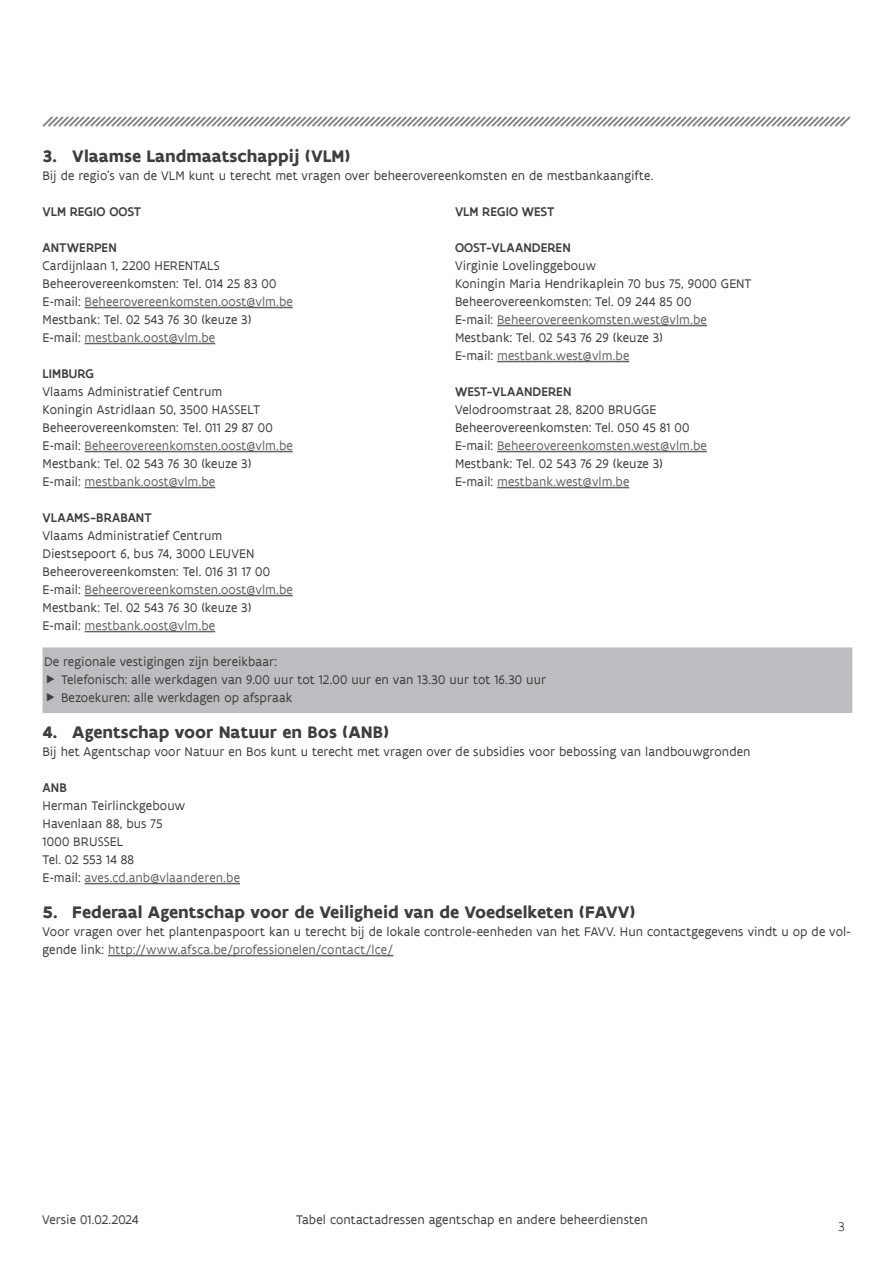
<style>
.page{position:relative;width:893px;height:1263px;background:#fff}
.page>*{position:absolute;margin:0;border:0;box-sizing:border-box;transform-origin:0 0}
.t1{font:700 18px "Flanders Art Sans";color:#3e3e3f}
.Bodytekst{font:13.5px/18px "Flanders Art Sans";letter-spacing:.005em;color:#3e3e3f}
.Bodytekst-2{font:13.5px "Flanders Art Sans";letter-spacing:.005em;color:#636366}
.Bodytekst-3{font:500 13.5px "Flanders Art Sans";letter-spacing:.01em;color:#3e3e3f}
.t2{font:300 13.5px "Flanders Art Sans";color:#231f20}
.s1{color:#3e3e3f}
.s2{color:#636366}
</style>
<div class="page">
<hr style="left:85px;top:307px;width:208px;height:1px;background:#636366">
<hr style="left:85px;top:343px;width:130px;height:1px;background:#636366">
<hr style="left:85px;top:451px;width:208px;height:1px;background:#636366">
<hr style="left:85px;top:487px;width:130px;height:1px;background:#636366">
<hr style="left:85px;top:595px;width:208px;height:1px;background:#636366">
<hr style="left:85px;top:631px;width:130px;height:1px;background:#636366">
<hr style="left:497px;top:325px;width:210px;height:1px;background:#636366">
<hr style="left:497px;top:361px;width:132px;height:1px;background:#636366">
<hr style="left:497px;top:451px;width:210px;height:1px;background:#636366">
<hr style="left:497px;top:487px;width:132px;height:1px;background:#636366">
<div style="left:43px;top:648px;width:809px;height:64px;background:#bcbdc0"></div>
<div style="left:43px;top:647px;width:809px;height:66px;border:2px solid #bcbdc0"></div>
<hr style="left:85px;top:883px;width:155px;height:1px;background:#636366">
<hr style="left:108px;top:955px;width:285px;height:1px;background:#636366">
<svg style="left:42px;top:116px;width:809px;height:11px"></svg>
<p class="t1" style="left:43px;top:145px;width:310px">3. Vlaamse Landmaatschappij (VLM)</p>
<p class="Bodytekst" style="left:43px;top:167px;width:612px">Bij de regio’s van de VLM kunt u terecht met vragen over beheerovereenkomsten en de mestbankaangifte.</p>
<p class="Bodytekst-3" style="left:43px;top:203px;width:100px">VLM REGIO OOST</p>
<p class="Bodytekst-3" style="left:43px;top:239px;width:76px">ANTWERPEN</p>
<p class="Bodytekst" style="left:43px;top:257px;width:179px">Cardijnlaan 1, 2200 HERENTALS</p>
<p class="Bodytekst" style="left:43px;top:275px;width:235px">Beheerovereenkomsten: Tel. 014 25 83 00</p>
<p class="Bodytekst-2" style="left:43px;top:293px;width:252px"><span class="s1">E-mail:</span> Beheerovereenkomsten.oost@vlm.be</p>
<p class="Bodytekst" style="left:43px;top:311px;width:210px">Mestbank: Tel. 02 543 76 30 (keuze 3)</p>
<p class="Bodytekst-2" style="left:43px;top:329px;width:174px"><span class="s1">E-mail:</span> mestbank.oost@vlm.be</p>
<p class="Bodytekst-3" style="left:43px;top:365px;width:53px">LIMBURG</p>
<p class="Bodytekst" style="left:43px;top:383px;width:181px">Vlaams Administratief Centrum</p>
<p class="Bodytekst" style="left:43px;top:401px;width:219px">Koningin Astridlaan 50, 3500 HASSELT</p>
<p class="Bodytekst" style="left:43px;top:419px;width:232px">Beheerovereenkomsten: Tel. 011 29 87 00</p>
<p class="Bodytekst-2" style="left:43px;top:437px;width:252px"><span class="s1">E-mail:</span> Beheerovereenkomsten.oost@vlm.be</p>
<p class="Bodytekst" style="left:43px;top:455px;width:210px">Mestbank: Tel. 02 543 76 30 (keuze 3)</p>
<p class="Bodytekst-2" style="left:43px;top:473px;width:174px"><span class="s1">E-mail:</span> mestbank.oost@vlm.be</p>
<p class="Bodytekst-3" style="left:43px;top:509px;width:111px">VLAAMS-BRABANT</p>
<p class="Bodytekst" style="left:43px;top:527px;width:181px">Vlaams Administratief Centrum</p>
<p class="Bodytekst" style="left:43px;top:545px;width:213px">Diestsepoort 6, bus 74, 3000 LEUVEN</p>
<p class="Bodytekst" style="left:43px;top:563px;width:229px">Beheerovereenkomsten: Tel. 016 31 17 00</p>
<p class="Bodytekst-2" style="left:43px;top:581px;width:252px"><span class="s1">E-mail:</span> Beheerovereenkomsten.oost@vlm.be</p>
<p class="Bodytekst" style="left:43px;top:599px;width:210px">Mestbank: Tel. 02 543 76 30 (keuze 3)</p>
<p class="Bodytekst-2" style="left:43px;top:617px;width:174px"><span class="s1">E-mail:</span> mestbank.oost@vlm.be</p>
<p class="Bodytekst-3" style="left:455px;top:203px;width:101px">VLM REGIO WEST</p>
<p class="Bodytekst-3" style="left:455px;top:239px;width:117px">OOST-VLAANDEREN</p>
<p class="Bodytekst" style="left:455px;top:257px;width:143px">Virginie Lovelinggebouw</p>
<p class="Bodytekst" style="left:455px;top:275px;width:298px">Koningin Maria Hendrikaplein 70 bus 75, 9000 GENT</p>
<p class="Bodytekst" style="left:455px;top:293px;width:238px">Beheerovereenkomsten: Tel. 09 244 85 00</p>
<p class="Bodytekst-2" style="left:455px;top:311px;width:253px"><span class="s1">E-mail:</span> Beheerovereenkomsten.west@vlm.be</p>
<p class="Bodytekst" style="left:455px;top:329px;width:209px">Mestbank: Tel. 02 543 76 29 (keuze 3)</p>
<p class="Bodytekst-2" style="left:455px;top:347px;width:176px"><span class="s1">E-mail:</span> mestbank.west@vlm.be</p>
<p class="Bodytekst-3" style="left:455px;top:383px;width:118px">WEST-VLAANDEREN</p>
<p class="Bodytekst" style="left:455px;top:401px;width:203px">Velodroomstraat 28, 8200 BRUGGE</p>
<p class="Bodytekst" style="left:455px;top:419px;width:236px">Beheerovereenkomsten: Tel. 050 45 81 00</p>
<p class="Bodytekst-2" style="left:455px;top:437px;width:253px"><span class="s1">E-mail:</span> Beheerovereenkomsten.west@vlm.be</p>
<p class="Bodytekst" style="left:455px;top:455px;width:209px">Mestbank: Tel. 02 543 76 29 (keuze 3)</p>
<p class="Bodytekst-2" style="left:455px;top:473px;width:176px"><span class="s1">E-mail:</span> mestbank.west@vlm.be</p>
<p class="Bodytekst" style="left:44px;top:653px;width:235px">De regionale vestigingen zijn bereikbaar:</p>
<p class="Bodytekst" style="left:61px;top:671px;width:486px">Telefonisch: alle werkdagen van 9.00 uur tot 12.00 uur en van 13.30 uur tot 16.30 uur</p>
<p class="Bodytekst" style="left:61px;top:689px;width:233px">Bezoekuren: alle werkdagen op afspraak</p>
<p class="t1" style="left:43px;top:721px;width:348px">4. Agentschap voor Natuur en Bos (ANB)</p>
<p class="Bodytekst" style="left:43px;top:743px;width:710px">Bij het Agentschap voor Natuur en Bos kunt u terecht met vragen over de subsidies voor bebossing van landbouwgronden</p>
<p class="Bodytekst-3" style="left:43px;top:779px;width:26px">ANB</p>
<p class="Bodytekst" style="left:43px;top:797px;width:144px">Herman Teirlinckgebouw</p>
<p class="Bodytekst" style="left:43px;top:815px;width:122px">Havenlaan 88, bus 75</p>
<p class="Bodytekst" style="left:43px;top:833px;width:82px">1000 BRUSSEL</p>
<p class="Bodytekst" style="left:43px;top:851px;width:93px">Tel. 02 553 14 88</p>
<p class="Bodytekst-2" style="left:43px;top:869px;width:199px"><span class="s1">E-mail:</span> aves.cd.anb@vlaanderen.be</p>
<p class="t1" style="left:43px;top:901px;width:594px">5. Federaal Agentschap voor de Veiligheid van de Voedselketen (FAVV)</p>
<p class="Bodytekst" style="left:43px;top:923px;width:809px">Voor vragen over het plantenpaspoort kan u terecht bij de lokale controle-eenheden van het FAVV. Hun contactgegevens vindt u op de vol&shy;gende link: <span class="s2">http://www.afsca.be/professionelen/contact/lce/</span></p>
<p class="Bodytekst" style="left:42px;top:1211px;width:98px">Versie 01.02.2024</p>
<p class="Bodytekst" style="left:296px;top:1211px;width:353px">Tabel contactadressen agentschap en andere beheerdiensten</p>
<p class="t2" style="left:838px;top:1219px;width:8px">3</p>
</div>
